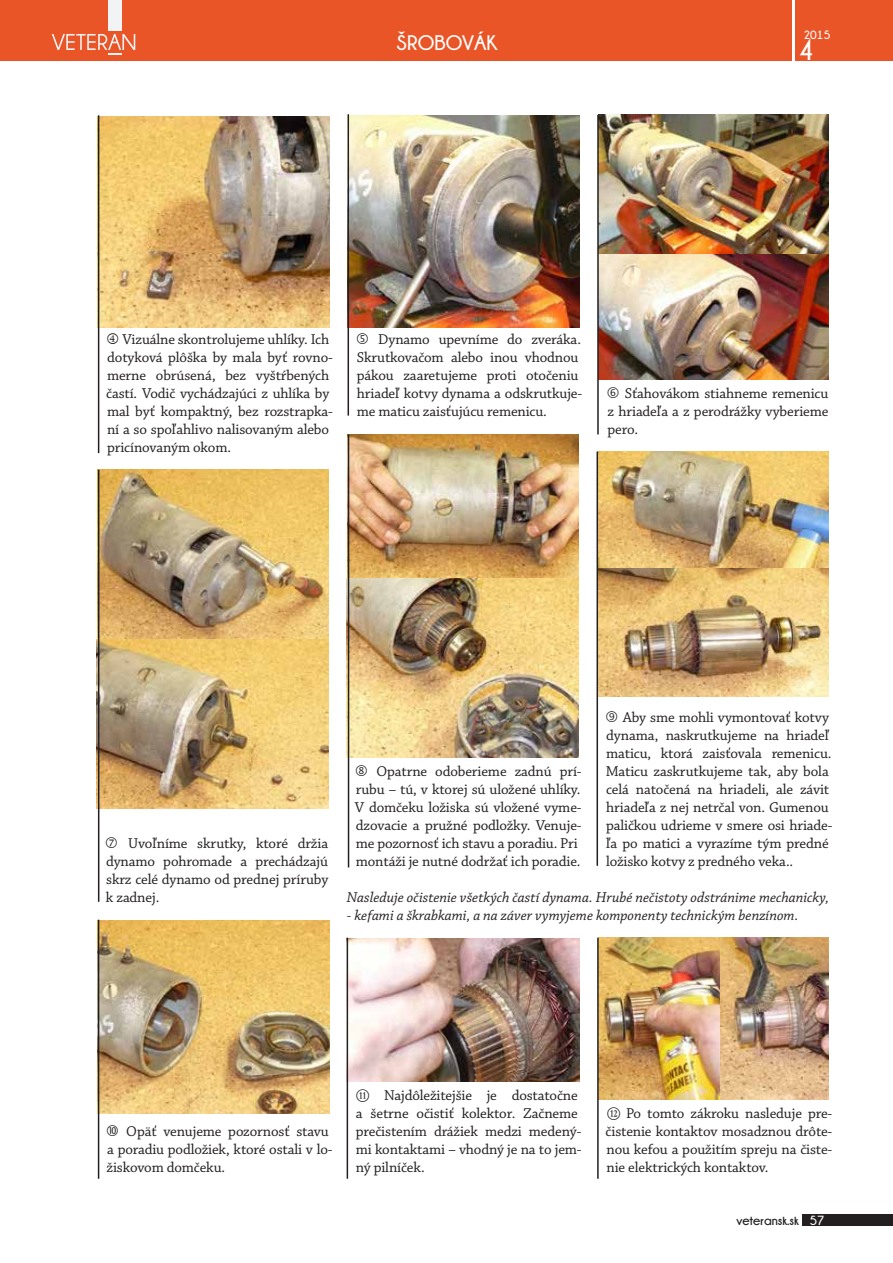
<style>
.page{position:relative;width:893px;height:1263px;background:#fff}
.page>*{position:absolute;margin:0;border:0;box-sizing:border-box;transform-origin:0 0}
.t1{font:700 27.6px "Champagne&Limousines";color:#fff}
.t2{font:700 21px "Champagne&Limousines";color:#fff}
.text_sroubovak{font:15px/18px "Chaparral Pro";letter-spacing:-.01em;color:#231f20}
.Text{font:italic 15px "Chaparral Pro";color:#231f20}
.t3{font:700 13.2px "Champagne&Limousines";color:#231f20}
.t4{font:700 12px "Champagne&Limousines";color:#fff}
.s1{font-family:"Numberpile Reversed";font-size:10.5px}
.s2{color:#fff}
</style>
<div class="page">
<img style="left:99px;top:116px;width:231px;height:211px">
<hr style="left:98px;top:115px;width:1px;height:338px;background:#231f20">
<img style="left:347px;top:115px;width:232px;height:212px">
<img style="left:598px;top:114px;width:231px;height:266px">
<img style="left:97px;top:470px;width:231px;height:339px">
<hr style="left:348px;top:114px;width:1px;height:302px;background:#231f20">
<hr style="left:98px;top:470px;width:1px;height:432px;background:#231f20">
<hr style="left:597px;top:115px;width:2px;height:319px;background:#231f20">
<img style="left:347px;top:434px;width:231px;height:324px">
<hr style="left:348px;top:434px;width:1px;height:433px;background:#231f20">
<img style="left:598px;top:452px;width:230px;height:245px">
<img style="left:99px;top:921px;width:231px;height:192px">
<hr style="left:98px;top:920px;width:1px;height:259px;background:#231f20">
<hr style="left:596px;top:452px;width:2px;height:414px;background:#231f20">
<img style="left:348px;top:938px;width:231px;height:144px">
<hr style="left:347px;top:938px;width:1px;height:241px;background:#231f20">
<img style="left:599px;top:938px;width:230px;height:162px">
<hr style="left:597px;top:938px;width:2px;height:241px;background:#231f20">
<div style="left:0;top:0;width:893px;height:60px;background:#e95527"></div>
<svg style="left:52px;top:34px;width:83px;height:20px"></svg>
<div style="left:108px;top:0;width:13px;height:31px;background:#f2f3f4"></div>
<hr style="left:793px;top:0;width:2px;height:62px;background:#fff">
<div style="left:803px;top:1214px;width:90px;height:11px;background:#231f20"></div>
<p class="t4" style="left:803px;top:28px;width:28px">2015</p>
<h2 class="t2" style="left:397px;top:31px;width:103px">ŠROBOVÁK</h2>
<h1 class="t1" style="left:798px;top:36px;width:17px">4</h1>
<p class="text_sroubovak" style="left:106px;top:330px;width:228px;text-indent:16px">Vizuálne skontrolujeme uhlíky. Ich dotyková plôška by mala byť rovno&shy;merne obrúsená, bez vyštŕbených častí. Vodič vychádzajúci z uhlíka by mal byť kompaktný, bez rozstrapka&shy;ní a so spoľahlivo nalisovaným alebo pricínovaným okom.</p>
<p class="text_sroubovak" style="left:357px;top:330px;width:227px;text-indent:22px">Dynamo upevníme do zveráka.<br>Skrutkovačom alebo inou vhodnou pákou zaaretujeme proti otočeniu hriadeľ kotvy dynama a odskrutkuje&shy;me maticu zaisťujúcu remenicu.</p>
<p class="text_sroubovak" style="left:607px;top:384px;width:222px;text-align:justify;text-indent:17px">Sťahovákom stiahneme remenicu z hriadeľa a z perodrážky vyberieme pero.</p>
<p class="text_sroubovak" style="left:106px;top:834px;width:224px;text-align:justify;text-indent:22px">Uvoľníme skrutky, ktoré držia dynamo pohromade a prechádzajú skrz celé dynamo od prednej príruby k zadnej.</p>
<p class="text_sroubovak" style="left:355px;top:762px;width:228px;text-indent:22px">Opatrne odoberieme zadnú prí&shy;rubu – tú, v ktorej sú uložené uhlíky.<br>V domčeku ložiska sú vložené vyme&shy;dzovacie a pružné podložky. Venuje&shy;me pozornosť ich stavu a poradiu. Pri montáži je nutné dodržať ich poradie.</p>
<p class="text_sroubovak" style="left:606px;top:708px;width:228px;text-indent:17px">Aby sme mohli vymontovať kotvy dynama, naskrutkujeme na hriadeľ maticu, ktorá zaisťovala remenicu.<br>Maticu zaskrutkujeme tak, aby bola celá natočená na hriadeli, ale závit hriadeľa z nej netrčal von. Gumenou paličkou udrieme v smere osi hriade&shy;ľa po matici a vyrazíme tým predné ložisko kotvy z predného veka..</p>
<p class="Text" style="left:347px;top:889px;width:484px">Nasleduje očistenie všetkých častí dynama. Hrubé nečistoty odstránime mechanicky,</p>
<p class="Text" style="left:347px;top:907px;width:453px">- kefami a škrabkami, a na záver vymyjeme komponenty technickým benzínom.</p>
<p class="text_sroubovak" style="left:107px;top:1122px;width:227px;text-indent:20px">Opäť venujeme pozornosť stavu a poradiu podložiek, ktoré ostali v lo&shy;žiskovom domčeku.</p>
<p class="text_sroubovak" style="left:356px;top:1086px;width:227px"><span class="s1">L</span> Najdôležitejšie je dostatočne a šetrne očistiť kolektor. Začneme prečistením drážiek medzi medený&shy;mi kontaktami – vhodný je na to jem&shy;ný pilníček.</p>
<p class="text_sroubovak" style="left:606px;top:1104px;width:228px;text-align:justify"><span class="s1">M</span> Po tomto zákroku nasleduje pre&shy;čistenie kontaktov mosadznou drôte&shy;nou kefou a použitím spreju na čiste&shy;nie elektrických kontaktov.</p>
<p class="t3" style="left:736px;top:1213px;width:90px">veteransk.sk <span class="s2">57</span></p>
</div>
